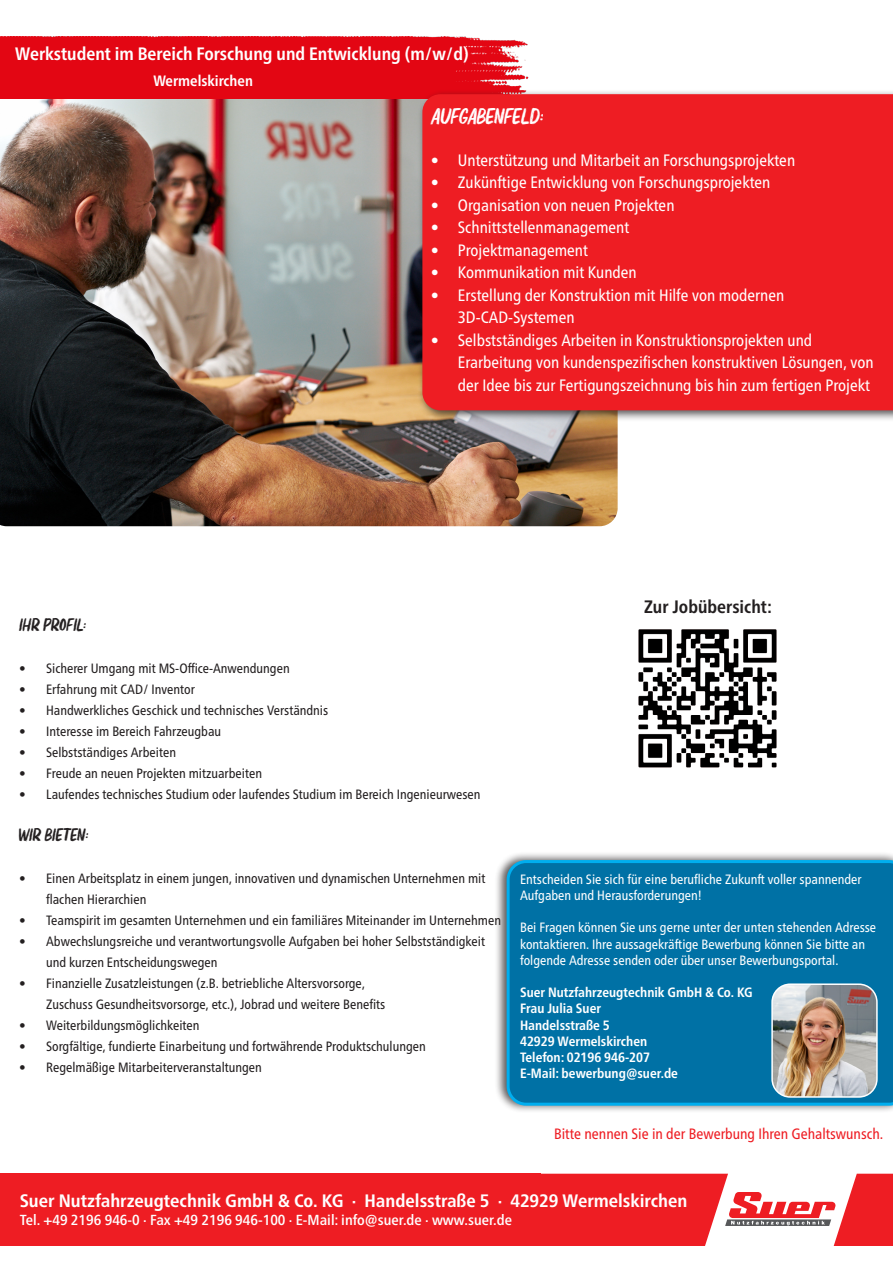
<style>
.page{position:relative;width:893px;height:1263px;background:#fff}
.page>*{position:absolute;margin:0;border:0;box-sizing:border-box;transform-origin:0 0}
.t1{font:22.5px "Elbrush";letter-spacing:-.02em;color:#fff}
.t2{font:700 condensed 18px "Frutiger Neue LTW1 G";color:#fff;scale:1.04 1}
.t3{font:700 condensed 18px "Frutiger Neue LTW1 G";color:#fff}
.t4{font:18px "Elbrush";color:#231f20}
.t5{font:700 condensed 18px "Frutiger Neue LTW1 G";color:#231f20}
.t6{font:condensed 16.5px/22.5px "Frutiger Neue LTW1 G";color:#fff}
.t7{font:condensed 15px "Frutiger Neue LTW1 G";color:#ee1d23}
.t8{font:700 condensed 15px "Frutiger Neue LTW1 G";color:#fff}
.t9{font:500 condensed 14.55px "Frutiger Neue LTW1 G";color:#fff;scale:1.04 1}
.t10{font:condensed 13.5px/21px "Frutiger Neue LTW1 G";color:#231f20}
.t11{font:condensed 13.5px/16.2px "Frutiger Neue LTW1 G";color:#fff}
.t12{font:700 condensed 13.5px "Frutiger Neue LTW1 G";color:#fff}
</style>
<div class="page">
<img style="left:0;top:99px;width:618px;height:427px">
<div style="left:0;top:36px;width:529px;height:63px;background:#e30613"></div>
<div style="left:494px;top:851px;width:399px;height:262px;background:#231f20;opacity:.75"></div>
<div style="left:507px;top:860px;width:386px;height:246px;background:#0071a5"></div>
<img style="left:772px;top:984px;width:105px;height:113px">
<div style="left:771px;top:983px;width:107px;height:115px;border:2px solid #fff;border-radius:18px"></div>
<div style="left:417px;top:89px;width:476px;height:332px;background:#231f20;opacity:.75"></div>
<div style="left:422px;top:94px;width:471px;height:316px;background:#ee1d23"></div>
<div style="left:0;top:1174px;width:541px;height:72px;background:#ee1d23"></div>
<svg style="left:541px;top:1174px;width:352px;height:72px"></svg>
<img style="left:638px;top:629px;width:139px;height:139px">
<p class="t3" style="left:15px;top:43px;width:455px">Werkstudent im Bereich Forschung und Entwicklung (m/w/d)</p>
<p class="t8" style="left:153px;top:72px;width:101px">Wermelskirchen</p>
<p class="t1" style="left:431px;top:103px;width:114px">AUFGABENFELD:</p>
<p class="t6" style="left:431px;top:148px;width:366px">• Unterstützung und Mitarbeit an Forschungsprojekten</p>
<p class="t6" style="left:431px;top:171px;width:341px">• Zukünftige Entwicklung von Forschungsprojekten</p>
<p class="t6" style="left:431px;top:193px;width:245px">• Organisation von neuen Projekten</p>
<p class="t6" style="left:431px;top:216px;width:200px">• Schnittstellenmanagement</p>
<p class="t6" style="left:431px;top:238px;width:159px">• Projektmanagement</p>
<p class="t6" style="left:431px;top:261px;width:207px">• Kommunikation mit Kunden</p>
<p class="t6" style="left:458px;top:283px;width:328px;text-indent:-27px">• Erstellung der Konstruktion mit Hilfe von modernen<br>3D-CAD-Systemen</p>
<p class="t6" style="left:458px;top:328px;width:417px;text-indent:-27px">• Selbstständiges Arbeiten in Konstruktionsprojekten und<br>Erarbeitung von kundenspezifischen konstruktiven Lösungen, von der Idee bis zur Fertigungszeichnung bis hin zum fertigen Projekt</p>
<p class="t4" style="left:19px;top:615px;width:68px">IHR PROFIL:</p>
<p class="t10" style="left:19px;top:657px;width:272px">• Sicherer Umgang mit MS-Office-Anwendungen</p>
<p class="t10" style="left:19px;top:678px;width:177px">• Erfahrung mit CAD/ Inventor</p>
<p class="t10" style="left:19px;top:699px;width:311px">• Handwerkliches Geschick und technisches Verständnis</p>
<p class="t10" style="left:19px;top:720px;width:204px">• Interesse im Bereich Fahrzeugbau</p>
<p class="t10" style="left:19px;top:741px;width:158px">• Selbstständiges Arbeiten</p>
<p class="t10" style="left:19px;top:762px;width:244px">• Freude an neuen Projekten mitzuarbeiten</p>
<p class="t10" style="left:19px;top:783px;width:463px">• Laufendes technisches Studium oder laufendes Studium im Bereich Ingenieurwesen</p>
<p class="t4" style="left:19px;top:825px;width:71px">WIR BIETEN:</p>
<p class="t10" style="left:46px;top:867px;width:441px;text-indent:-27px">• Einen Arbeitsplatz in einem jungen, innovativen und dynamischen Unternehmen mit flachen Hierarchien</p>
<p class="t10" style="left:19px;top:909px;width:483px">• Teamspirit im gesamten Unternehmen und ein familiäres Miteinander im Unternehmen</p>
<p class="t10" style="left:46px;top:930px;width:440px;text-indent:-27px">• Abwechslungsreiche und verantwortungsvolle Aufgaben bei hoher Selbstständigkeit und kurzen Entscheidungswegen</p>
<p class="t10" style="left:46px;top:972px;width:341px;text-indent:-27px">• Finanzielle Zusatzleistungen (z.B. betriebliche Altersvorsorge,<br>Zuschuss Gesundheitsvorsorge, etc.), Jobrad und weitere Benefits</p>
<p class="t10" style="left:19px;top:1014px;width:182px">• Weiterbildungsmöglichkeiten</p>
<p class="t10" style="left:19px;top:1035px;width:408px">• Sorgfältige, fundierte Einarbeitung und fortwährende Produktschulungen</p>
<p class="t10" style="left:19px;top:1056px;width:244px">• Regelmäßige Mitarbeiterveranstaltungen</p>
<p class="t5" style="left:644px;top:597px;width:129px">Zur Jobübersicht:</p>
<p class="t11" style="left:520px;top:871px;width:343px">Entscheiden Sie sich für eine berufliche Zukunft voller spannender</p>
<p class="t11" style="left:520px;top:887px;width:183px">Aufgaben und Herausforderungen!</p>
<p class="t11" style="left:520px;top:919px;width:358px">Bei Fragen können Sie uns gerne unter der unten stehenden Adresse kontaktieren. Ihre aussagekräftige Bewerbung können Sie bitte an</p>
<p class="t11" style="left:520px;top:952px;width:320px">folgende Adresse senden oder über unser Bewerbungsportal.</p>
<p class="t12" style="left:520px;top:984px;width:234px">Suer Nutzfahrzeugtechnik GmbH &amp; Co. KG</p>
<p class="t12" style="left:520px;top:1001px;width:82px">Frau Julia Suer</p>
<p class="t12" style="left:520px;top:1017px;width:91px">Handelsstraße 5</p>
<p class="t12" style="left:520px;top:1033px;width:129px">42929 Wermelskirchen</p>
<p class="t12" style="left:520px;top:1049px;width:131px">Telefon: 02196 946-207</p>
<p class="t12" style="left:520px;top:1065px;width:159px">E-Mail: bewerbung@suer.de</p>
<p class="t7" style="left:554px;top:1125px;width:331px">Bitte nennen Sie in der Bewerbung Ihren Gehaltswunsch.</p>
<p class="t2" style="left:20px;top:1190px;width:643px">Suer Nutzfahrzeugtechnik GmbH &amp; Co. KG · Handelsstraße 5 · 42929 Wermelskirchen</p>
<p class="t9" style="left:20px;top:1211px;width:475px">Tel. +49 2196 946-0 · Fax +49 2196 946-100 · E-Mail: info@suer.de · www.suer.de</p>
</div>
